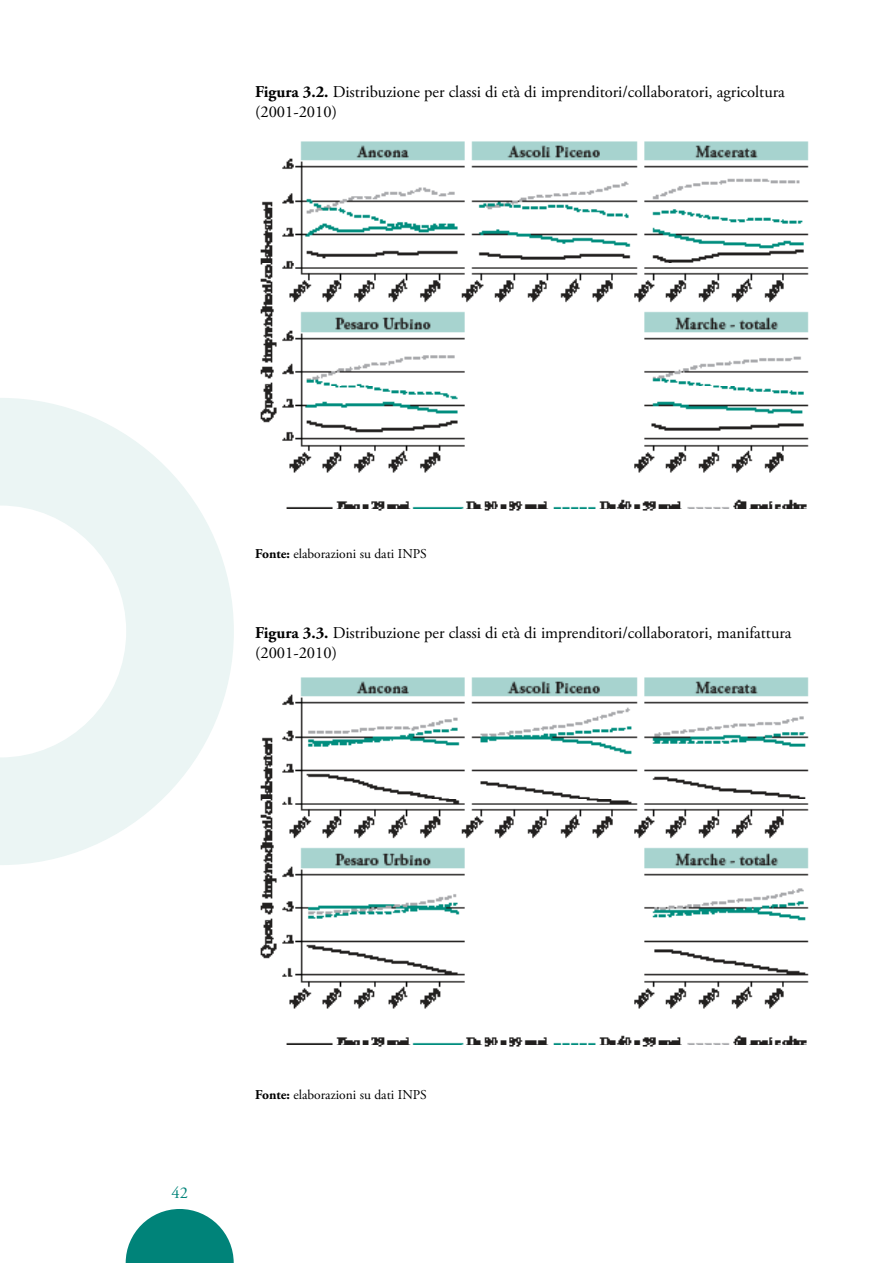
<style>
.page{position:relative;width:893px;height:1263px;background:#fff}
.page>*{position:absolute;margin:0;border:0;box-sizing:border-box;transform-origin:0 0}
.t1{font:16.5px/20.1px "Adobe Garamond Pro";color:#000}
.t2{font:16.5px "Adobe Garamond Pro";color:#008379}
.t3{font:13.5px "Adobe Garamond Pro";color:#000}
.s1{font-weight:700}
</style>
<div class="page">
<svg style="left:0;top:398px;width:234px;height:467px;fill:#ebf5f4"></svg>
<svg style="left:126px;top:1209px;width:108px;height:54px"></svg>
<img style="left:260px;top:141px;width:549px;height:370px">
<img style="left:260px;top:677px;width:549px;height:370px">
<p class="t1" style="left:255px;top:82px;width:531px"><span class="s1">Figura 3.2.</span> Distribuzione per classi di età di imprenditori/collaboratori, agricoltura (2001-2010)</p>
<p class="t3" style="left:255px;top:546px;width:173px"><span class="s1">Fonte:</span> elaborazioni su dati INPS</p>
<p class="t1" style="left:255px;top:623px;width:538px"><span class="s1">Figura 3.3.</span> Distribuzione per classi di età di imprenditori/collaboratori, manifattura (2001-2010)</p>
<p class="t2" style="left:171px;top:1183px;width:18px">42</p>
<p class="t3" style="left:255px;top:1087px;width:173px"><span class="s1">Fonte:</span> elaborazioni su dati INPS</p>
</div>
